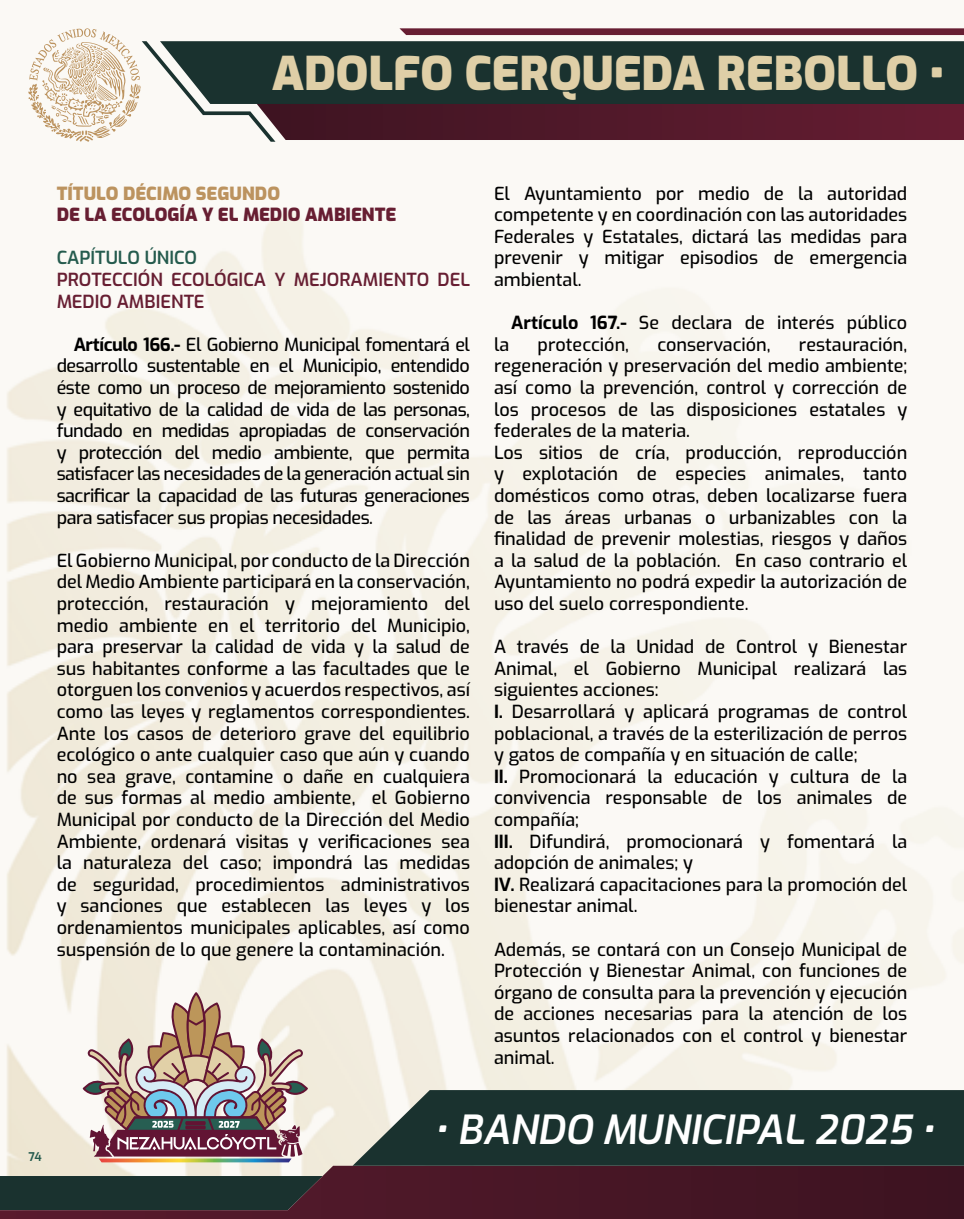
<style>
.page{position:relative;width:964px;height:1219px;background:#fff}
.page>*{position:absolute;margin:0;border:0;box-sizing:border-box;transform-origin:0 0}
.t1{font:900 46.2px "Exo";color:#dfcfa7}
.t2{font:italic 600 40px "Exo";color:#fff}
.t3{font:500 18px/21.6px "Exo";color:#000;text-align:justify}
.t4{font:600 18px/21.6px "Exo";color:#671e32}
.t5{font:900 18px "Exo";color:#671e32}
.t6{font:900 18px "Exo";color:#bc935f}
.t7{font:600 18px "Exo";color:#255b4e}
.t8{font:600 12px "Exo";color:#255b4e}
.s1{font-weight:700}
</style>
<div class="page">
<img style="left:4px;top:210px;width:960px;height:956px">
<svg style="left:0;top:1166px;width:353px;height:53px"></svg>
<svg style="left:353px;top:1090px;width:611px;height:129px"></svg>
<svg style="left:28px;top:28px;width:936px;height:114px"></svg>
<svg style="left:83px;top:992px;width:225px;height:170px"></svg>
<h1 class="t1" style="left:272px;top:38px;width:673px">ADOLFO CERQUEDA REBOLLO •</h1>
<p class="t6" style="left:57px;top:179px;width:225px">TÍTULO DÉCIMO SEGUNDO</p>
<p class="t5" style="left:57px;top:201px;width:341px">DE LA ECOLOGÍA Y EL MEDIO AMBIENTE</p>
<p class="t7" style="left:57px;top:244px;width:142px">CAPÍTULO ÚNICO</p>
<p class="t4" style="left:57px;top:267px;width:415px">PROTECCIÓN ECOLÓGICA Y MEJORAMIENTO DEL<br>MEDIO AMBIENTE</p>
<p class="t3" style="left:57px;top:332px;width:415px;text-indent:17px"><span class="s1">Artículo 166.-</span> El Gobierno Municipal fomentará el desarrollo sustentable en el Municipio, entendido éste como un proceso de mejoramiento sostenido y equitativo de la calidad de vida de las personas, fundado en medidas apropiadas de conservación y protección del medio ambiente, que permita satisfacer las necesidades de la generación actual sin sacrificar la capacidad de las futuras generaciones para satisfacer sus propias necesidades.</p>
<p class="t3" style="left:57px;top:548px;width:415px">El Gobierno Municipal, por conducto de la Dirección del Medio Ambiente participará en la conservación, protección, restauración y mejoramiento del medio ambiente en el territorio del Municipio, para preservar la calidad de vida y la salud de sus habitantes conforme a las facultades que le otorguen los convenios y acuerdos respectivos, así como las leyes y reglamentos correspondientes.<br>Ante los casos de deterioro grave del equilibrio ecológico o ante cualquier caso que aún y cuando no sea grave, contamine o dañe en cualquiera de sus formas al medio ambiente, el Gobierno Municipal por conducto de la Dirección del Medio Ambiente, ordenará visitas y verificaciones sea la naturaleza del caso; impondrá las medidas de seguridad, procedimientos administrativos y sanciones que establecen las leyes y los ordenamientos municipales aplicables, así como suspensión de lo que genere la contaminación.</p>
<p class="t3" style="left:494px;top:181px;width:415px">El Ayuntamiento por medio de la autoridad competente y en coordinación con las autoridades Federales y Estatales, dictará las medidas para prevenir y mitigar episodios de emergencia ambiental.</p>
<p class="t3" style="left:511px;top:311px;width:398px"><span class="s1">Artículo 167.-</span> Se declara de interés público</p>
<p class="t3" style="left:494px;top:332px;width:17px">la</p>
<p class="t3" style="left:537px;top:332px;width:93px">protección,</p>
<p class="t3" style="left:657px;top:332px;width:115px">conservación,</p>
<p class="t3" style="left:494px;top:332px;width:415px;text-align:left;text-indent:305px">restauración, regeneración y preservación del medio ambiente; así como la prevención, control y corrección de los procesos de las disposiciones estatales y federales de la materia.<br>Los sitios de cría, producción, reproducción y explotación de especies animales, tanto domésticos como otras, deben localizarse fuera de las áreas urbanas o urbanizables con la finalidad de prevenir molestias, riesgos y daños a la salud de la población. En caso contrario el Ayuntamiento no podrá expedir la autorización de uso del suelo correspondiente.</p>
<p class="t3" style="left:494px;top:635px;width:415px;text-align:left">A través de la Unidad de Control y Bienestar Animal, el Gobierno Municipal realizará las siguientes acciones:<br><span class="s1">I.</span> Desarrollará y aplicará programas de control poblacional, a través de la esterilización de perros y gatos de compañía y en situación de calle;<br><span class="s1">II.</span> Promocionará la educación y cultura de la convivencia responsable de los animales de compañía;<br><span class="s1">III.</span> Difundirá, promocionará y fomentará la adopción de animales; y<br><span class="s1">IV.</span> Realizará capacitaciones para la promoción del bienestar animal.</p>
<p class="t3" style="left:494px;top:937px;width:415px">Además, se contará con un Consejo Municipal de Protección y Bienestar Animal, con funciones de órgano de consulta para la prevención y ejecución de acciones necesarias para la atención de los asuntos relacionados con el control y bienestar animal.</p>
<p class="t8" style="left:28px;top:1147px;width:15px">74</p>
<h2 class="t2" style="left:435px;top:1100px;width:501px">• BANDO MUNICIPAL 2025 •</h2>
</div>
